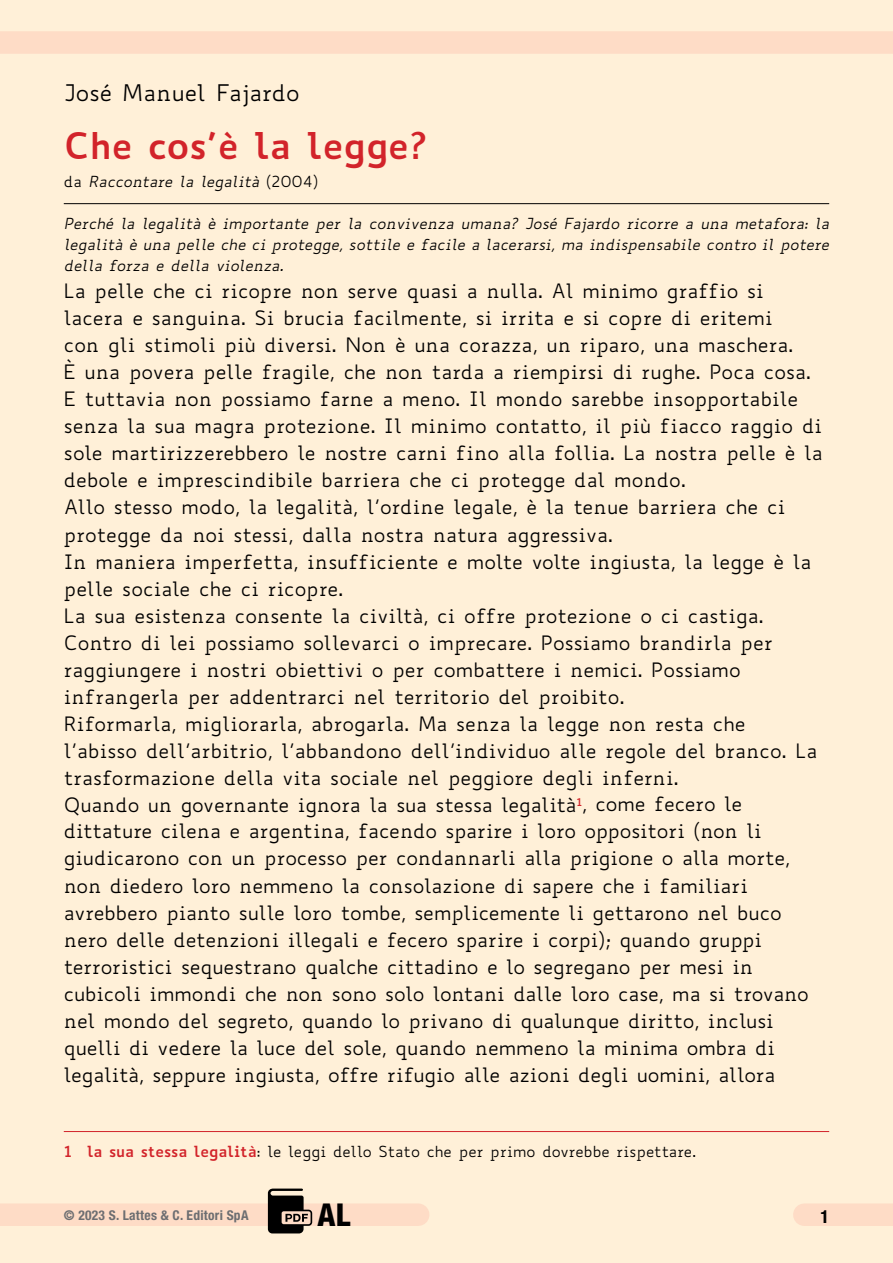
<style>
.page{position:relative;width:893px;height:1263px;background:#fff0d8}
.page>*{position:absolute;margin:0;border:0;box-sizing:border-box;transform-origin:0 0}
.t1{font:700 36px "Biancoenero";color:#d2232a}
.t2{font:800 condensed 31.5px "Helvetica Neue LT Std";color:#000}
.t3{font:22.5px "Biancoenero";color:#000}
.t4{font:19.5px/27px "Biancoenero";letter-spacing:-.01em;color:#000}
.t5{font:700 condensed 18px "Helvetica Neue LT Std";color:#000}
.t6{font:italic 15px/21px "Biancoenero";color:#000;text-align:justify}
.t7{font:15px "Biancoenero";color:#000}
.t8{font:700 condensed 13.5px "Helvetica Neue LT Std";letter-spacing:.02em;color:#6d6e71}
.s1{font-style:normal}
.s2{font-weight:700;color:#d2232a}
</style>
<div class="page">
<div style="left:0;top:1203px;width:418px;height:23px;background:#fedcc6"></div>
<div style="left:0;top:31px;width:893px;height:23px;background:#fedcc6"></div>
<hr style="left:64px;top:203px;width:765px;height:1px;background:#000">
<hr style="left:64px;top:1131px;width:765px;height:1px;background:#d2232a">
<div style="left:804px;top:1203px;width:89px;height:23px;background:#fedcc6"></div>
<svg style="left:268px;top:1188px;width:44px;height:45px"></svg>
<p class="t3" style="left:64px;top:78px;width:237px">José Manuel Fajardo</p>
<h1 class="t1" style="left:64px;top:114px;width:364px">Che cos’è la legge?</h1>
<p class="t6" style="left:64px;top:171px;width:256px"><span class="s1">da</span> Raccontare la legalità <span class="s1">(2004)</span></p>
<p class="t6" style="left:64px;top:213px;width:767px">Perché la legalità è importante per la convivenza umana? José Fajardo ricorre a una metafora: la legalità è una pelle che ci protegge, sottile e facile a lacerarsi, ma indispensabile contro il potere della forza e della violenza.</p>
<p class="t4" style="left:64px;top:277px;width:761px">La pelle che ci ricopre non serve quasi a nulla. Al minimo graffio si lacera e sanguina. Si brucia facilmente, si irrita e si copre di eritemi<br>con gli stimoli più diversi. Non è una corazza, un riparo, una maschera.<br>È una povera pelle fragile, che non tarda a riempirsi di rughe. Poca cosa.<br>E tuttavia non possiamo farne a meno. Il mondo sarebbe insopportabile senza la sua magra protezione. Il minimo contatto, il più fiacco raggio di sole martirizzerebbero le nostre carni fino alla follia. La nostra pelle è la debole e imprescindibile barriera che ci protegge dal mondo.<br>Allo stesso modo, la legalità, l’ordine legale, è la tenue barriera che ci protegge da noi stessi, dalla nostra natura aggressiva.<br>In maniera imperfetta, insufficiente e molte volte ingiusta, la legge è la pelle sociale che ci ricopre.<br>La sua esistenza consente la civiltà, ci offre protezione o ci castiga.<br>Contro di lei possiamo sollevarci o imprecare. Possiamo brandirla per raggiungere i nostri obiettivi o per combattere i nemici. Possiamo infrangerla per addentrarci nel territorio del proibito.<br>Riformarla, migliorarla, abrogarla. Ma senza la legge non resta che l’abisso dell’arbitrio, l’abbandono dell’individuo alle regole del branco. La trasformazione della vita sociale nel peggiore degli inferni.<br>Quando un governante ignora la sua stessa legalità<sup>1</sup>, come fecero le dittature cilena e argentina, facendo sparire i loro oppositori (non li giudicarono con un processo per condannarli alla prigione o alla morte, non diedero loro nemmeno la consolazione di sapere che i familiari avrebbero pianto sulle loro tombe, semplicemente li gettarono nel buco nero delle detenzioni illegali e fecero sparire i corpi); quando gruppi terroristici sequestrano qualche cittadino e lo segregano per mesi in cubicoli immondi che non sono solo lontani dalle loro case, ma si trovano nel mondo del segreto, quando lo privano di qualunque diritto, inclusi quelli di vedere la luce del sole, quando nemmeno la minima ombra di legalità, seppure ingiusta, offre rifugio alle azioni degli uomini, allora</p>
<p class="t7" style="left:64px;top:1141px;width:634px"><span class="s2">1 la sua stessa legalità</span>: le leggi dello Stato che per primo dovrebbe rispettare.</p>
<p class="t8" style="left:64px;top:1206px;width:186px">© 2023 S. Lattes &amp; C. Editori SpA</p>
<h2 class="t2" style="left:318px;top:1195px;width:34px">AL</h2>
<p class="t5" style="left:820px;top:1206px;width:10px">1</p>
</div>
